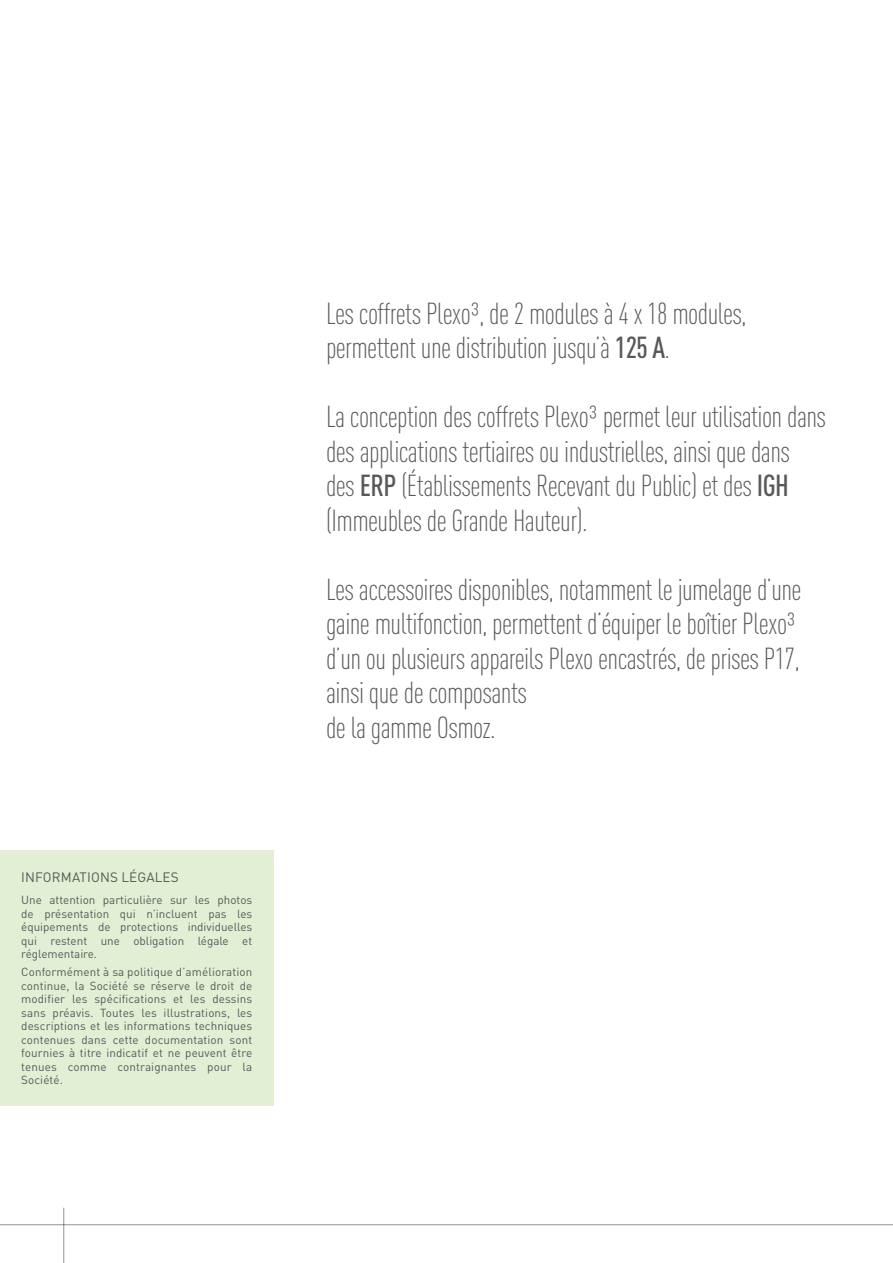
<style>
.page{position:relative;width:893px;height:1263px;background:#fff}
.page>*{position:absolute;margin:0;border:0;box-sizing:border-box;transform-origin:0 0}
.Texte_courant{font:300 condensed 30px/34.5px "DIN Pro";letter-spacing:-.02em;color:#57585a}
.Texte_courant-2{font:13.5px "DIN Pro";letter-spacing:.01em;color:#57585a}
.Texte_courant-3{font:11.7px/13.5px "DIN Pro";color:#57585a;text-align:justify}
.s1{font-weight:500}
</style>
<div class="page">
<hr style="left:63px;top:1208px;width:1px;height:55px;background:#939598">
<hr style="left:0;top:1224px;width:893px;height:1px;background:#939598">
<div style="left:0;top:850px;width:274px;height:256px;background:#e2efd4"></div>
<p class="Texte_courant-2" style="left:21px;top:868px;width:159px">INFORMATIONS LÉGALES</p>
<p class="Texte_courant-3" style="left:21px;top:893px;width:233px">Une attention particulière sur les photos de présentation qui n’incluent pas les équipements de protections individuelles qui restent une obligation légale et réglementaire.</p>
<p class="Texte_courant-3" style="left:21px;top:965px;width:233px">Conformément à sa politique d’amélioration continue, la Société se réserve le droit de modifier les spécifications et les dessins sans préavis. Toutes les illustrations, les descriptions et les informations techniques contenues dans cette documentation sont fournies à titre indicatif et ne peuvent être tenues comme contraignantes pour la Société.</p>
<p class="Texte_courant" style="left:326px;top:296px;width:422px">Les coffrets Plexo³, de 2 modules à 4 x 18 modules, permettent une distribution jusqu’à <span class="s1">125 A</span>.</p>
<p class="Texte_courant" style="left:326px;top:399px;width:502px">La conception des coffrets Plexo³ permet leur utilisation dans des applications tertiaires ou industrielles, ainsi que dans des <span class="s1">ERP</span> (Établissements Recevant du Public) et des <span class="s1">IGH </span>(Immeubles de Grande Hauteur).</p>
<p class="Texte_courant" style="left:326px;top:572px;width:477px">Les accessoires disponibles, notamment le jumelage d’une gaine multifonction, permettent d’équiper le boîtier Plexo³ d’un ou plusieurs appareils Plexo encastrés, de prises P17, ainsi que de composants<br>de la gamme Osmoz.</p>
</div>
